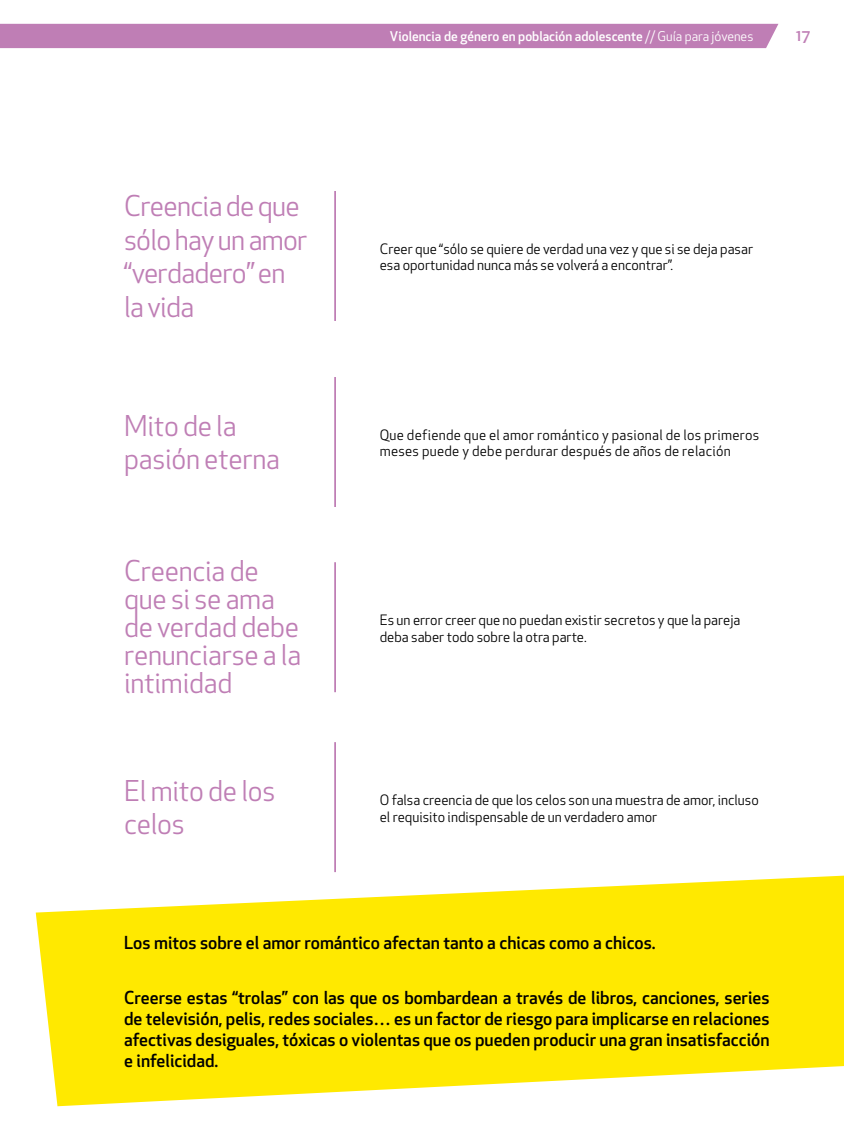
<style>
.page{position:relative;width:844px;height:1141px;background:#fff}
.page>*{position:absolute;margin:0;border:0;box-sizing:border-box;transform-origin:0 0}
.t1{font:28px/33.6px "Apex New";letter-spacing:-.01em;color:#bf7eb5}
.t2{font:500 17.5px/21px "Apex New";color:#000;text-align:justify}
.t3{font:500 15.75px "Apex New";color:#bf7eb5}
.t4{font:14px/16.8px "Apex New";color:#000}
.t5{font:14px/16.8px "Apex New";letter-spacing:.02em;color:#000}
.t6{font:500 13.12px "Apex New";color:#fff}
.s1{font-weight:400}
</style>
<div class="page">
<div style="left:0;top:24px;width:778px;height:24px;background:#bf7eb5"></div>
<svg style="left:36px;top:876px;width:807px;height:230px;fill:#ffe900"></svg>
<hr style="left:334px;top:377px;width:2px;height:130px;background:#bf7eb5">
<hr style="left:334px;top:562px;width:2px;height:130px;background:#bf7eb5">
<hr style="left:334px;top:742px;width:2px;height:130px;background:#bf7eb5">
<hr style="left:334px;top:191px;width:2px;height:130px;background:#bf7eb5">
<h1 class="t1" style="left:124px;top:189px;width:185px">Creencia de que sólo hay un amor “verdadero” en la vida</h1>
<h1 class="t1" style="left:124px;top:409px;width:157px">Mito de la pasión eterna</h1>
<h1 class="t1" style="left:124px;top:557px;width:178px;line-height:28px">Creencia de que si se ama de verdad debe renunciarse a la intimidad</h1>
<h1 class="t1" style="left:124px;top:774px;width:153px">El mito de los celos</h1>
<p class="t6" style="left:390px;top:28px;width:365px">Violencia de género en población adolescente <span class="s1">// Guía para jóvenes</span></p>
<p class="t3" style="left:796px;top:24px;width:15px">17</p>
<p class="t4" style="left:379px;top:240px;width:375px">Creer que “sólo se quiere de verdad una vez y que si se deja pasar esa oportunidad nunca más se volverá a encontrar”.</p>
<p class="t5" style="left:379px;top:426px;width:381px">Que defiende que el amor romántico y pasional de los primeros meses puede y debe perdurar después de años de relación</p>
<p class="t4" style="left:379px;top:611px;width:362px">Es un error creer que no puedan existir secretos y que la pareja deba saber todo sobre la otra parte.</p>
<p class="t4" style="left:379px;top:791px;width:380px">O falsa creencia de que los celos son una muestra de amor, incluso el requisito indispensable de un verdadero amor</p>
<p class="t2" style="left:124px;top:932px;width:533px">Los mitos sobre el amor romántico afectan tanto a chicas como a chicos.</p>
<p class="t2" style="left:124px;top:986px;width:646px">Creerse estas “trolas” con las que os bombardean a través de libros, canciones, series de televisión, pelis, redes sociales… es un factor de riesgo para implicarse en relaciones afectivas desiguales, tóxicas o violentas que os pueden producir una gran insatisfacción e infelicidad.</p>
</div>
